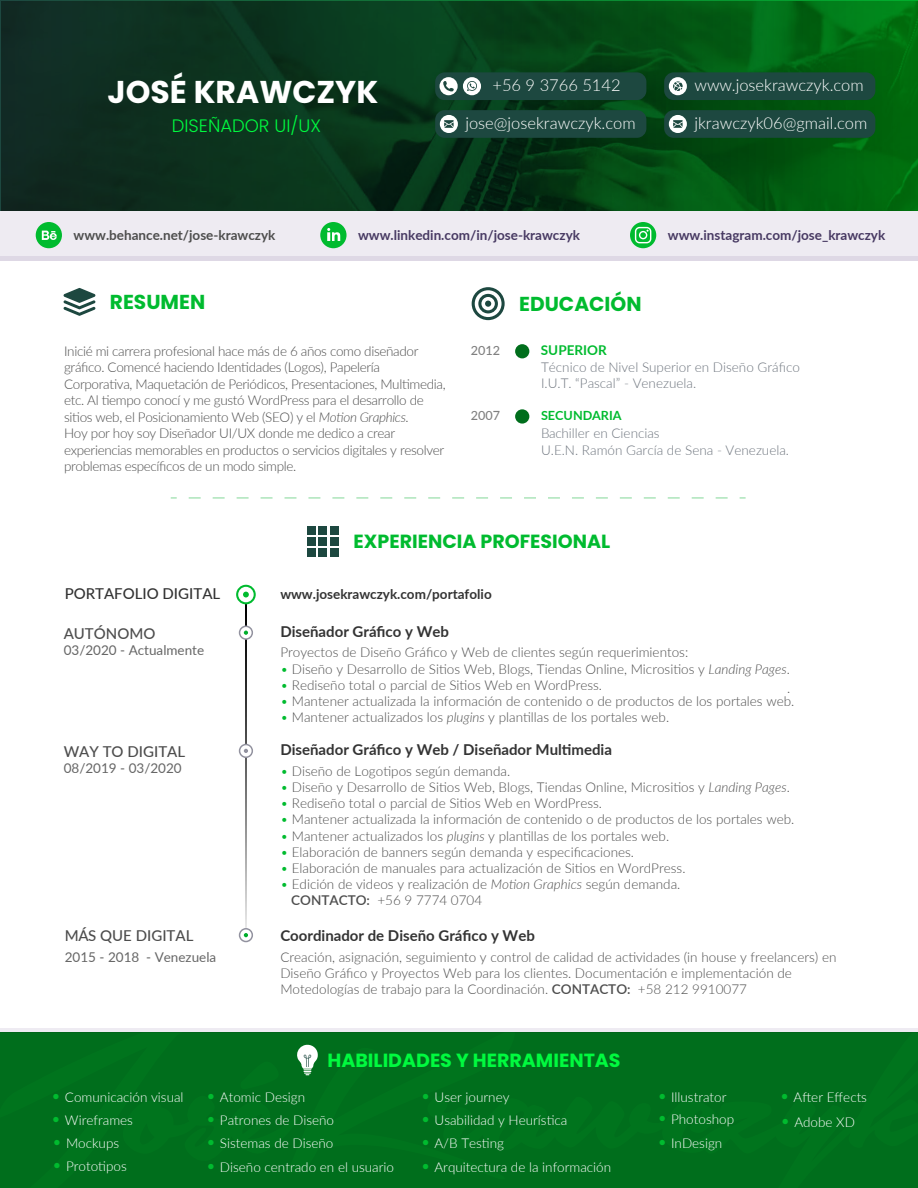
<style>
.page{position:relative;width:918px;height:1188px;background:#fff}
.page>*{position:absolute;margin:0;border:0;box-sizing:border-box;transform-origin:0 0}
.t1{font:700 31.5px "Poppins";color:#fff}
.t2{font:700 20.25px "Poppins";color:#00bb2f}
.t3{font:700 19.05px "Poppins";color:#00fa3f}
.t4{font:700 19.05px "Poppins";color:#00bb2f}
.t5{font:300 18px "Poppins";color:#00fa3f}
.t6{font:300 16.5px "Lato";color:#fff}
.t7{font:700 15px "Lato";color:#333}
.t8{font:500 15px "Lato";color:#4d4d4d}
.t9{font:500 15px "Lato";color:#333}
.t10{font:300 13.5px/16.2px "Lato";color:#4d4d4d}
.t11{font:300 13.5px/16.5px "Lato";letter-spacing:-.025em;color:#4d4d4d}
.t12{font:300 13.5px "Lato";color:#fff}
.t13{font:300 13.5px/16.2px "Lato";color:#6e757e}
.t14{font:700 13.5px "Lato";color:#473962}
.t15{font:13.5px "Lato";color:#666}
.t16{font:700 13.5px "Lato";color:#333}
.t17{font:700 13.5px "Lato";color:#4d4d4d}
.t18{font:700 13.5px "Lato";color:#00bb2f}
.t19{font:700 12.6px "Lato";color:#00bb2f}
.t20{font:500 12.6px "Lato";color:#808080}
.s1{font-style:italic}
.s2{color:#00bb2f}
.s3{font-weight:600}
.s4{font-size:18px;color:#00bb2f}
</style>
<div class="page">
<svg style="left:246px;top:604px;width:1px;height:324px"></svg>
<svg style="left:64px;top:288px;width:31px;height:28px"></svg>
<svg style="left:239px;top:626px;width:14px;height:14px"></svg>
<svg style="left:240px;top:627px;width:12px;height:11px"></svg>
<svg style="left:244px;top:631px;width:4px;height:4px"></svg>
<svg style="left:239px;top:928px;width:14px;height:14px"></svg>
<svg style="left:0;top:0;width:918px;height:211px;background:#074019"></svg>
<div style="left:307px;top:548px;width:9px;height:9px;background:#1d4840"></div>
<div style="left:318px;top:548px;width:9px;height:9px;background:#1d4840"></div>
<div style="left:330px;top:548px;width:8px;height:9px;background:#1d4840"></div>
<div style="left:307px;top:537px;width:9px;height:9px;background:#1d4840"></div>
<div style="left:318px;top:537px;width:9px;height:9px;background:#1d4840"></div>
<div style="left:330px;top:537px;width:8px;height:9px;background:#1d4840"></div>
<div style="left:307px;top:526px;width:9px;height:9px;background:#1d4840"></div>
<div style="left:318px;top:526px;width:9px;height:9px;background:#1d4840"></div>
<div style="left:330px;top:526px;width:8px;height:9px;background:#1d4840"></div>
<div style="left:0;top:211px;width:918px;height:50px;background:#eeebf2"></div>
<div style="left:0;top:256px;width:918px;height:5px;background:#ded8e5"></div>
<hr style="left:0;top:1028px;width:918px;height:4px;background:#eeebf2">
<svg style="left:472px;top:287px;width:33px;height:33px"></svg>
<div style="left:515px;top:344px;width:14px;height:14px;background:#006e1c;border-radius:50%"></div>
<div style="left:515px;top:409px;width:14px;height:15px;background:#006e1c;border-radius:50%"></div>
<svg style="left:189px;top:498px;width:539px;height:1px"></svg>
<div style="left:320px;top:222px;width:27px;height:26px;background:#00bb2f;border-radius:50%"></div>
<svg style="left:327px;top:228px;width:13px;height:13px"></svg>
<div style="left:36px;top:222px;width:26px;height:26px;background:#00bb2f;border-radius:50%"></div>
<svg style="left:42px;top:231px;width:15px;height:9px"></svg>
<div style="left:0;top:1033px;width:918px;height:155px;background:#006e1c"></div>
<svg style="left:630px;top:222px;width:26px;height:26px"></svg>
<svg style="left:635px;top:227px;width:16px;height:16px"></svg>
<div style="left:664px;top:72px;width:211px;height:28px;background:#1d4840;border-radius:10px"></div>
<svg style="left:669px;top:77px;width:18px;height:18px"></svg>
<div style="left:435px;top:110px;width:211px;height:28px;background:#1d4840;border-radius:10px"></div>
<svg style="left:440px;top:115px;width:18px;height:18px"></svg>
<div style="left:664px;top:110px;width:211px;height:28px;background:#1d4840;border-radius:10px"></div>
<svg style="left:669px;top:115px;width:18px;height:18px"></svg>
<div style="left:435px;top:72px;width:211px;height:28px;background:#1d4840;border-radius:10px"></div>
<svg style="left:440px;top:77px;width:41px;height:18px"></svg>
<svg style="left:236px;top:585px;width:20px;height:19px"></svg>
<div style="left:239px;top:744px;width:14px;height:14px;background:#92929f;border-radius:50%"></div>
<svg style="left:240px;top:745px;width:12px;height:12px"></svg>
<svg style="left:244px;top:749px;width:4px;height:4px"></svg>
<h1 class="t1" style="left:108px;top:74px;width:272px">JOSÉ KRAWCZYK</h1>
<h3 class="t5" style="left:172px;top:116px;width:151px">DISEÑADOR UI/UX</h3>
<p class="t6" style="left:492px;top:74px;width:130px">+56 9 3766 5142</p>
<p class="t6" style="left:694px;top:74px;width:171px">www.josekrawczyk.com</p>
<p class="t6" style="left:465px;top:112px;width:172px">jose@josekrawczyk.com</p>
<p class="t6" style="left:694px;top:112px;width:175px">jkrawczyk06@gmail.com</p>
<p class="t17" style="left:74px;top:226px;width:203px">www.behance.net/jose-krawczyk</p>
<p class="t14" style="left:358px;top:226px;width:223px">www.linkedin.com/in/jose-krawczyk</p>
<p class="t14" style="left:668px;top:226px;width:219px">www.instagram.com/jose_krawczyk</p>
<h2 class="t2" style="left:110px;top:291px;width:97px">RESUMEN</h2>
<p class="t11" style="left:64px;top:342px;width:383px">Inicié mi carrera profesional hace más de 6 años como diseñador gráfico. Comencé haciendo Identidades (Logos), Papelería Corporativa, Maquetación de Periódicos, Presentaciones, Multimedia, etc. Al tiempo conocí y me gustó WordPress para el desarrollo de sitios web, el Posicionamiento Web (SEO) y el <span class="s1">Motion Graphics</span>.<br>Hoy por hoy soy Diseñador UI/UX donde me dedico a crear experiencias memorables en productos o servicios digitales y resolver problemas específicos de un modo simple.</p>
<h2 class="t2" style="left:519px;top:292px;width:124px">EDUCACIÓN</h2>
<p class="t20" style="left:471px;top:342px;width:31px">2012</p>
<p class="t18" style="left:541px;top:340px;width:67px">SUPERIOR</p>
<p class="t13" style="left:541px;top:359px;width:260px">Técnico de Nivel Superior en Diseño Gráfico<br>I.U.T. “Pascal” - Venezuela.</p>
<p class="t20" style="left:471px;top:407px;width:31px">2007</p>
<p class="t19" style="left:541px;top:406px;width:82px">SECUNDARIA</p>
<p class="t13" style="left:541px;top:425px;width:250px">Bachiller en Ciencias<br>U.E.N. Ramón García de Sena - Venezuela.</p>
<h3 class="t4" style="left:354px;top:530px;width:258px">EXPERIENCIA PROFESIONAL</h3>
<p class="t9" style="left:65px;top:583px;width:157px">PORTAFOLIO DIGITAL</p>
<p class="t16" style="left:280px;top:584px;width:213px">www.josekrawczyk.com/portafolio</p>
<p class="t8" style="left:64px;top:623px;width:93px">AUTÓNOMO</p>
<p class="t15" style="left:64px;top:641px;width:142px">03/2020 - Actualmente</p>
<p class="t7" style="left:280px;top:620px;width:170px">Diseñador Gráfico y Web</p>
<p class="t10" style="left:280px;top:644px;width:409px">Proyectos de Diseño Gráfico y Web de clientes según requerimientos:</p>
<p class="t10" style="left:280px;top:660px;width:511px"><span class="s2">•</span> Diseño y Desarrollo de Sitios Web, Blogs, Tiendas Online, Micrositios y <span class="s1">Landing Pages</span>.</p>
<p class="t10" style="left:280px;top:676px;width:323px"><span class="s2">•</span> Rediseño total o parcial de Sitios Web en WordPress.</p>
<p class="t10" style="left:280px;top:693px;width:515px"><span class="s2">•</span> Mantener actualizada la información de contenido o de productos de los portales web.</p>
<p class="t10" style="left:280px;top:709px;width:390px"><span class="s2">•</span> Mantener actualizados los <span class="s1">plugins</span> y plantillas de los portales web.</p>
<p class="t10" style="left:787px;top:679px;width:5px">.</p>
<p class="t8" style="left:64px;top:741px;width:123px">WAY TO DIGITAL</p>
<p class="t15" style="left:64px;top:759px;width:120px">08/2019 - 03/2020</p>
<p class="t7" style="left:280px;top:739px;width:333px">Diseñador Gráfico y Web / Diseñador Multimedia</p>
<p class="t10" style="left:280px;top:762px;width:231px"><span class="s2">•</span> Diseño de Logotipos según demanda.</p>
<p class="t10" style="left:280px;top:779px;width:511px"><span class="s2">•</span> Diseño y Desarrollo de Sitios Web, Blogs, Tiendas Online, Micrositios y <span class="s1">Landing Pages</span>.</p>
<p class="t10" style="left:280px;top:795px;width:323px"><span class="s2">•</span> Rediseño total o parcial de Sitios Web en WordPress.</p>
<p class="t10" style="left:280px;top:811px;width:515px"><span class="s2">•</span> Mantener actualizada la información de contenido o de productos de los portales web.</p>
<p class="t10" style="left:280px;top:827px;width:390px"><span class="s2">•</span> Mantener actualizados los <span class="s1">plugins</span> y plantillas de los portales web.</p>
<p class="t10" style="left:280px;top:843px;width:355px"><span class="s2">•</span> Elaboración de banners según demanda y especificaciones.</p>
<p class="t10" style="left:280px;top:860px;width:407px"><span class="s2">•</span> Elaboración de manuales para actualización de Sitios en WordPress.</p>
<p class="t10" style="left:291px;top:876px;width:391px;text-indent:-11px"><span class="s2">•</span> Edición de videos y realización de <span class="s1">Motion Graphics</span> según demanda.<br><span class="s3">CONTACTO:</span> +56 9 7774 0704</p>
<p class="t8" style="left:65px;top:925px;width:130px">MÁS QUE DIGITAL</p>
<p class="t15" style="left:65px;top:948px;width:153px">2015 - 2018 - Venezuela</p>
<p class="t7" style="left:280px;top:924px;width:256px">Coordinador de Diseño Gráfico y Web</p>
<p class="t10" style="left:280px;top:948px;width:558px">Creación, asignación, seguimiento y control de calidad de actividades (in house y freelancers) en<br>Diseño Gráfico y Proyectos Web para los clientes. Documentación e implementación de<br>Motedologías de trabajo para la Coordinación. <span class="s3">CONTACTO:</span> +58 212 9910077</p>
<h3 class="t3" style="left:327px;top:1049px;width:295px">HABILIDADES Y HERRAMIENTAS</h3>
<p class="t12" style="left:51px;top:1088px;width:134px"><span class="s4">•</span> Comunicación visual</p>
<p class="t12" style="left:51px;top:1111px;width:84px"><span class="s4">•</span> Wireframes</p>
<p class="t12" style="left:52px;top:1134px;width:69px"><span class="s4">•</span> Mockups</p>
<p class="t12" style="left:52px;top:1157px;width:76px"><span class="s4">•</span> Prototipos</p>
<p class="t12" style="left:206px;top:1088px;width:101px"><span class="s4">•</span> Atomic Design</p>
<p class="t12" style="left:206px;top:1111px;width:130px"><span class="s4">•</span> Patrones de Diseño</p>
<p class="t12" style="left:206px;top:1134px;width:129px"><span class="s4">•</span> Sistemas de Diseño</p>
<p class="t12" style="left:206px;top:1157px;width:190px"><span class="s4">•</span> Diseño centrado en el usuario</p>
<p class="t12" style="left:657px;top:1088px;width:71px"><span class="s4">•</span> Illustrator</p>
<p class="t12" style="left:657px;top:1133px;width:67px"><span class="s4">•</span> InDesign</p>
<p class="t12" style="left:420px;top:1088px;width:91px"><span class="s4">•</span> User journey</p>
<p class="t12" style="left:780px;top:1088px;width:89px"><span class="s4">•</span> After Effects</p>
<p class="t12" style="left:420px;top:1111px;width:148px"><span class="s4">•</span> Usabilidad y Heurística</p>
<p class="t12" style="left:420px;top:1134px;width:85px"><span class="s4">•</span> A/B Testing</p>
<p class="t12" style="left:420px;top:1157px;width:192px"><span class="s4">•</span> Arquitectura de la información</p>
<p class="t12" style="left:657px;top:1110px;width:79px"><span class="s4">•</span> Photoshop</p>
<p class="t12" style="left:780px;top:1112px;width:76px"><span class="s4">•</span> Adobe XD</p>
</div>
